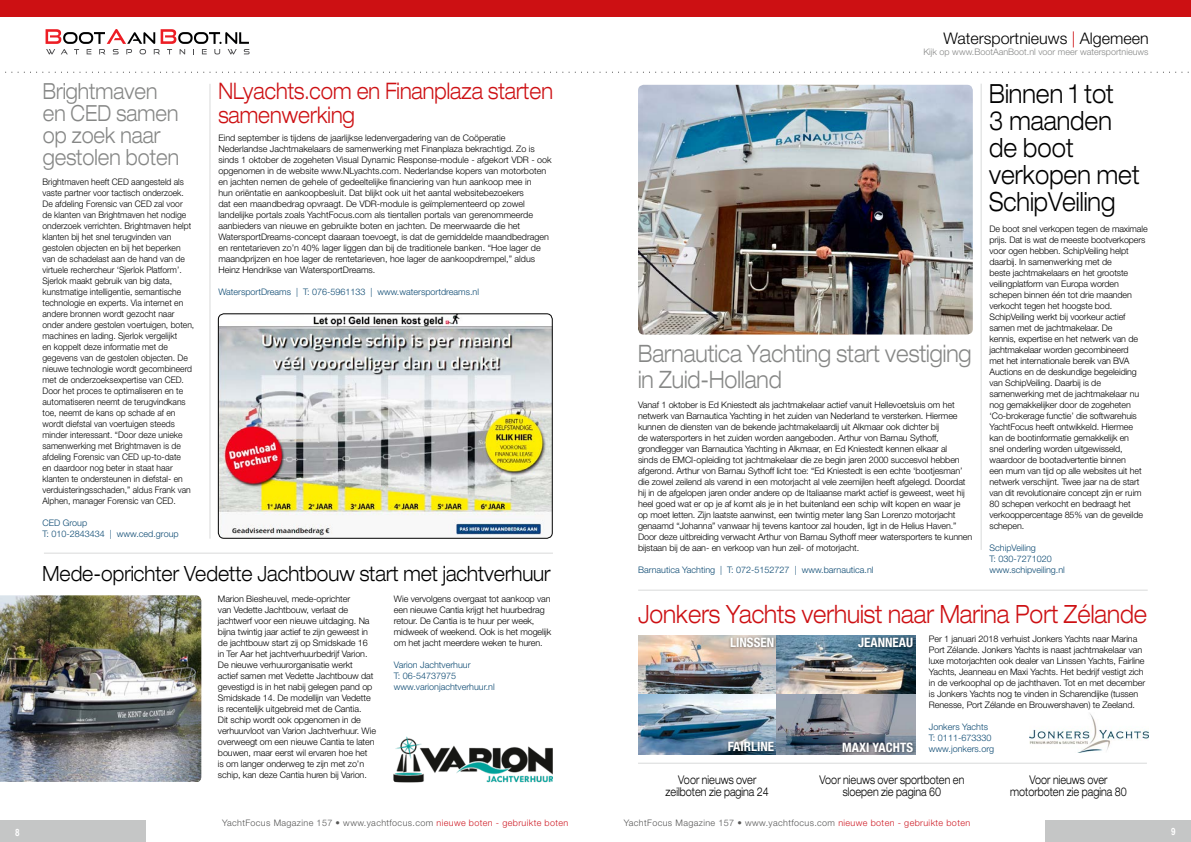
<style>
.page{position:relative;width:1191px;height:842px;background:#fff}
.page>*{position:absolute;margin:0;border:0;box-sizing:border-box;transform-origin:0 0}
.t1{font:300 expanded 26.4px/27px "Helvetica Neue LT Std";color:#000;scale:.81 1}
.t2{font:300 expanded 25.2px "Helvetica Neue LT Std";color:#cd1013;scale:.82 1}
.t3{font:300 expanded 24px/26px "Helvetica Neue LT Std";color:#868786;scale:.81 1}
.t4{font:300 expanded 22.8px/24px "Helvetica Neue LT Std";color:#cd1013;scale:.81 1}
.t5{font:300 expanded 22.2px/22px "Helvetica Neue LT Std";color:#868786;scale:.81 1}
.t6{font:300 expanded 21px "Helvetica Neue LT Std";color:#000;scale:.83 1}
.t7{font:300 16px "Helvetica Neue LT Std";color:#000}
.t8{font:700 condensed 13px "Helvetica Neue LT Std";color:#fff}
.t9{font:300 expanded 12px/11.3px "Helvetica Neue LT Std";color:#000;text-align:center;scale:.75 1}
.t10{font:700 10px "Arial Narrow";color:#fff}
.t11{font:300 9px/11px "Helvetica Neue LT Std";letter-spacing:-.01em;color:#000}
.t12{font:300 9px/11px "Helvetica Neue LT Std";letter-spacing:-.01em;color:#000;scale:.95 1}
.t13{font:300 9px/11px "Helvetica Neue LT Std";color:#0a4871}
.t14{font:300 9px "Helvetica Neue LT Std";letter-spacing:.04em;color:#565655}
.t15{font:300 9px "Helvetica Neue LT Std";color:#868786}
.s1{color:#ce1a24}
.s2{color:#cd1013}
</style>
<div class="page">
<img style="left:638px;top:85px;width:334px;height:249px">
<div style="left:0;top:0;width:1191px;height:17px;background:#cd1013"></div>
<hr style="left:638px;top:763px;width:509px;height:1px;background:#d9dada">
<hr style="left:209px;top:84px;width:1px;height:455px;background:#d9dada">
<img style="left:218px;top:314px;width:334px;height:224px">
<div style="left:218px;top:314px;width:334px;height:224px;border:1px solid #000;border-radius:6px"></div>
<img style="left:0;top:595px;width:201px;height:187px">
<hr style="left:44px;top:553px;width:509px;height:1px;background:#d9dada">
<hr style="left:638px;top:590px;width:509px;height:1px;background:#d9dada">
<svg style="left:46px;top:29px;width:203px;height:25px"></svg>
<hr style="left:980px;top:84px;width:1px;height:466px;background:#d9dada">
<img style="left:393px;top:737px;width:160px;height:45px">
<img style="left:638px;top:635px;width:139px;height:59px">
<img style="left:777px;top:635px;width:139px;height:59px">
<img style="left:638px;top:694px;width:139px;height:60px">
<svg style="left:777px;top:694px;width:139px;height:60px;background:#868c97"></svg>
<div style="left:728px;top:635px;width:49px;height:15px;background:#000;opacity:.5"></div>
<div style="left:856px;top:635px;width:60px;height:15px;background:#000;opacity:.5"></div>
<div style="left:726px;top:740px;width:51px;height:15px;background:#000;opacity:.5"></div>
<div style="left:840px;top:740px;width:76px;height:15px;background:#000;opacity:.5"></div>
<img style="left:1029px;top:713px;width:119px;height:39px">
<div style="left:0;top:820px;width:146px;height:22px;background:#c5c6c6"></div>
<div style="left:1045px;top:820px;width:146px;height:22px;background:#c5c6c6"></div>
<p class="t10" style="left:15px;top:824px;width:6px">8</p>
<h3 class="t4" style="left:218px;top:79px;width:414px">NLyachts.com en Finanplaza starten samenwerking</h3>
<h3 class="t5" style="left:43px;top:80px;width:170px">Brightmaven en CED samen op zoek naar gestolen boten</h3>
<p class="t11" style="left:218px;top:132px;width:335px">Eind september is tijdens de jaarlijkse ledenvergadering van de Coöperatie Nederlandse Jachtmakelaars de samenwerking met Finanplaza bekrachtigd. Zo is sinds 1 oktober de zogeheten Visual Dynamic Response-module - afgekort VDR - ook opgenomen in de website www.NLyachts.com. Nederlandse kopers van motorboten en jachten nemen de gehele of gedeeltelijke financiering van hun aankoop mee in<br>hun oriëntatie en aankoopbesluit. Dat blijkt ook uit het aantal websitebezoekers<br>dat een maandbedrag opvraagt. De VDR-module is geïmplementeerd op zowel landelijke portals zoals YachtFocus.com als tientallen portals van gerenommeerde aanbieders van nieuwe en gebruikte boten en jachten. De meerwaarde die het WatersportDreams-concept daaraan toevoegt, is dat de gemiddelde maandbedragen en rentetarieven zo’n 40% lager liggen dan bij de traditionele banken. “Hoe lager de maandprijzen en hoe lager de rentetarieven, hoe lager de aankoopdrempel,” aldus Heinz Hendrikse van WatersportDreams.</p>
<p class="t13" style="left:218px;top:286px;width:262px">WatersportDreams | T: 076-5961133 | www.watersportdreams.nl</p>
<p class="t12" style="left:43px;top:177px;width:161px">Brightmaven heeft CED aangesteld als vaste partner voor tactisch onderzoek.<br>De afdeling Forensic van CED zal voor de klanten van Brightmaven het nodige onderzoek verrichten. Brightmaven helpt klanten bij het snel terugvinden van gestolen objecten en bij het beperken van de schadelast aan de hand van de virtuele rechercheur ‘Sjerlok Platform’.<br>Sjerlok maakt gebruik van big data, kunstmatige intelligentie, semantische technologie en experts. Via internet en andere bronnen wordt gezocht naar onder andere gestolen voertuigen, boten, machines en lading. Sjerlok vergelijkt<br>en koppelt deze informatie met de gegevens van de gestolen objecten. De nieuwe technologie wordt gecombineerd met de onderzoeksexpertise van CED.<br>Door het proces te optimaliseren en te automatiseren neemt de terugvindkans toe, neemt de kans op schade af en wordt diefstal van voertuigen steeds minder interessant. “Door deze unieke samenwerking met Brightmaven is de afdeling Forensic van CED up-to-date<br>en daardoor nog beter in staat haar klanten te ondersteunen in diefstal- en verduisteringsschaden,” aldus Frank van Alphen, manager Forensic van CED.</p>
<p class="t13" style="left:43px;top:518px;width:138px">CED Group<br>T: 010-2843434 | www.ced.group</p>
<h3 class="t6" style="left:43px;top:561px;width:613px">Mede-oprichter Vedette Jachtbouw start met jachtverhuur</h3>
<p class="t11" style="left:218px;top:593px;width:160px">Marion Biesheuvel, mede-oprichter<br>van Vedette Jachtbouw, verlaat de jachtwerf voor een nieuwe uitdaging. Na bijna twintig jaar actief te zijn geweest in de jachtbouw start zij op Smidskade 16 in Ter Aar het jachtverhuurbedrijf Varion.<br>De nieuwe verhuurorganisatie werkt<br>actief samen met Vedette Jachtbouw dat gevestigd is in het nabij gelegen pand op Smidskade 14. De modellijn van Vedette is recentelijk uitgebreid met de Cantia.<br>Dit schip wordt ook opgenomen in de verhuurvloot van Varion Jachtverhuur. Wie overweegt om een nieuwe Cantia te laten bouwen, maar eerst wil ervaren hoe het<br>is om langer onderweg te zijn met zo’n schip, kan deze Cantia huren bij Varion.</p>
<p class="t11" style="left:394px;top:593px;width:159px">Wie vervolgens overgaat tot aankoop van een nieuwe Cantia krijgt het huurbedrag retour. De Cantia is te huur per week, midweek of weekend. Ook is het mogelijk om het jacht meerdere weken te huren.</p>
<p class="t13" style="left:394px;top:659px;width:102px">Varion Jachtverhuur<br>T: 06-54737975 www.varionjachtverhuur.nl</p>
<p class="t14" style="left:222px;top:818px;width:348px">YachtFocus Magazine 157 • www.yachtfocus.com <span class="s1">nieuwe boten - gebruikte boten</span></p>
<h3 class="t7" style="left:943px;top:29px;width:207px">Watersportnieuws <span class="s2">|</span> Algemeen</h3>
<p class="t15" style="left:923px;top:46px;width:227px">Kijk op www.BootAanBoot.nl voor meer watersportnieuws</p>
<h3 class="t3" style="left:638px;top:341px;width:413px">Barnautica Yachting start vestiging in Zuid-Holland</h3>
<p class="t11" style="left:638px;top:399px;width:336px">Vanaf 1 oktober is Ed Kniestedt als jachtmakelaar actief vanuit Hellevoetsluis om het netwerk van Barnautica Yachting in het zuiden van Nederland te versterken. Hiermee kunnen de diensten van de bekende jachtmakelaardij uit Alkmaar ook dichter bij<br>de watersporters in het zuiden worden aangeboden. Arthur von Barnau Sythoff, grondlegger van Barnautica Yachting in Alkmaar, en Ed Kniestedt kennen elkaar al<br>sinds de EMCI-opleiding tot jachtmakelaar die ze begin jaren 2000 succesvol hebben afgerond. Arthur von Barnau Sythoff licht toe: “Ed Kniestedt is een echte ‘bootjesman’ die zowel zeilend als varend in een motorjacht al vele zeemijlen heeft afgelegd. Doordat hij in de afgelopen jaren onder andere op de Italiaanse markt actief is geweest, weet hij heel goed wat er op je af komt als je in het buitenland een schip wilt kopen en waar je op moet letten. Zijn laatste aanwinst, een twintig meter lang San Lorenzo motorjacht genaamd “Johanna” vanwaar hij tevens kantoor zal houden, ligt in de Helius Haven.” Door deze uitbreiding verwacht Arthur von Barnau Sythoff meer watersporters te kunnen bijstaan bij de aan- en verkoop van hun zeil- of motorjacht.</p>
<p class="t13" style="left:638px;top:564px;width:237px">Barnautica Yachting | T: 072-5152727 | www.barnautica.nl</p>
<h1 class="t1" style="left:989px;top:79px;width:187px">Binnen 1 tot<br>3 maanden de boot verkopen met<br>SchipVeiling</h1>
<p class="t11" style="left:989px;top:223px;width:160px">De boot snel verkopen tegen de maximale prijs. Dat is wat de meeste bootverkopers voor ogen hebben. SchipVeiling helpt daarbij. In samenwerking met de<br>beste jachtmakelaars en het grootste veilingplatform van Europa worden schepen binnen één tot drie maanden verkocht tegen het hoogste bod.<br>SchipVeiling werkt bij voorkeur actief samen met de jachtmakelaar. De<br>kennis, expertise en het netwerk van de jachtmakelaar worden gecombineerd<br>met het internationale bereik van BVA Auctions en de deskundige begeleiding van SchipVeiling. Daarbij is de samenwerking met de jachtmakelaar nu nog gemakkelijker door de zogeheten ‘Co-brokerage functie’ die softwarehuis YachtFocus heeft ontwikkeld. Hiermee kan de bootinformatie gemakkelijk en<br>snel onderling worden uitgewisseld, waardoor de bootadvertentie binnen<br>een mum van tijd op alle websites uit het netwerk verschijnt. Twee jaar na de start van dit revolutionaire concept zijn er ruim 80 schepen verkocht en bedraagt het verkooppercentage 85% van de geveilde schepen.</p>
<p class="t13" style="left:989px;top:542px;width:77px">SchipVeiling<br>T: 030-7271020 www.schipveiling.nl</p>
<h2 class="t2" style="left:638px;top:599px;width:622px">Jonkers Yachts verhuist naar Marina Port Zélande</h2>
<h3 class="t8" style="left:730px;top:635px;width:46px">LINSSEN</h3>
<h3 class="t8" style="left:858px;top:635px;width:56px">JEANNEAU</h3>
<p class="t11" style="left:929px;top:633px;width:218px">Per 1 januari 2018 verhuist Jonkers Yachts naar Marina Port Zélande. Jonkers Yachts is naast jachtmakelaar van luxe motorjachten ook dealer van Linssen Yachts, Fairline Yachts, Jeanneau en Maxi Yachts. Het bedrijf vestigt zich in de verkoophal op de jachthaven. Tot en met december is Jonkers Yachts nog te vinden in Scharendijke (tussen Renesse, Port Zélande en Brouwershaven) te Zeeland.</p>
<p class="t13" style="left:929px;top:721px;width:67px">Jonkers Yachts<br>T: 0111-673330 www.jonkers.org</p>
<h3 class="t8" style="left:727px;top:739px;width:48px">FAIRLINE</h3>
<h3 class="t8" style="left:842px;top:739px;width:72px">MAXI YACHTS</h3>
<h3 class="t9" style="left:665px;top:774px;width:139px">Voor nieuws over zeilboten zie pagina 24</h3>
<h3 class="t9" style="left:819px;top:774px;width:195px">Voor nieuws over sportboten en sloepen zie pagina 60</h3>
<p class="t14" style="left:624px;top:818px;width:348px">YachtFocus Magazine 157 • www.yachtfocus.com <span class="s1">nieuwe boten - gebruikte boten</span></p>
<h3 class="t9" style="left:1010px;top:774px;width:157px">Voor nieuws over motorboten zie pagina 80</h3>
<p class="t10" style="left:1171px;top:824px;width:6px">9</p>
</div>
